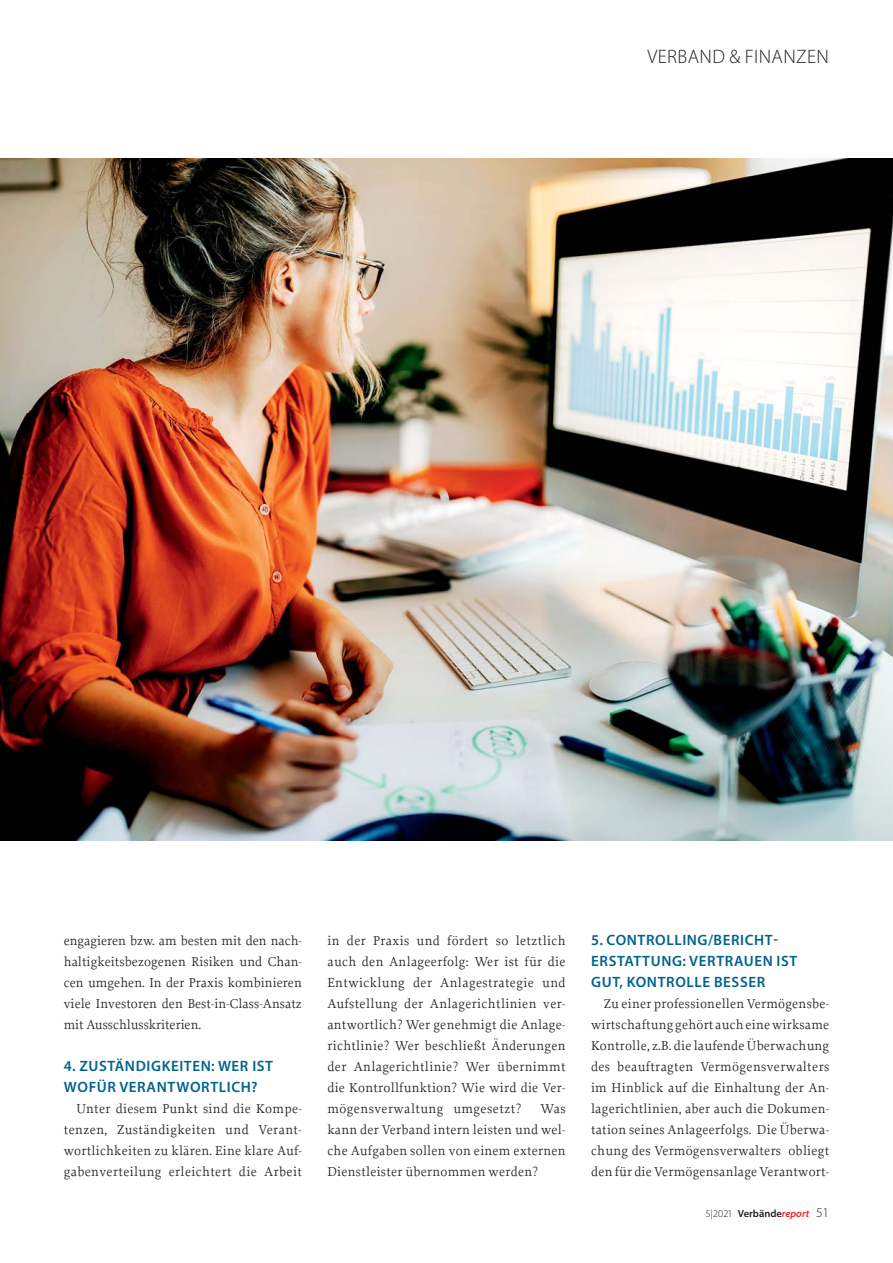
<style>
.page{position:relative;width:893px;height:1263px;background:#fff}
.page>*{position:absolute;margin:0;border:0;box-sizing:border-box;transform-origin:0 0}
.t1{font:300 19.5px "Myriad Pro";letter-spacing:.02em;color:#231f20}
.t2{font:600 15px/21px "Myriad Pro";letter-spacing:.04em;color:#00628e}
.t3{font:13.5px/21px "Proforma";letter-spacing:.02em;color:#231f20;text-align:justify}
.t4{font:600 10.5px "Myriad Pro";color:#231f20}
.s1{font-weight:300}
.s2{font-style:italic;color:#ed1c2b}
.s3{font-weight:300;font-size:13.5px}
</style>
<div class="page">
<img style="left:0;top:159px;width:893px;height:681px">
<h1 class="t1" style="left:647px;top:49px;width:183px">VERBAND &amp; FINANZEN</h1>
<p class="t3" style="left:64px;top:931px;width:240px">engagieren bzw. am besten mit den nach&shy;haltigkeitsbezogenen Risiken und Chan&shy;cen umgehen. In der Praxis kombinieren viele Investoren den Best-in-Class-Ansatz mit Ausschlusskriterien.</p>
<p class="t2" style="left:64px;top:1057px;width:211px">4. ZUSTÄNDIGKEITEN: WER IST<br>WOFÜR VERANTWORTLICH?</p>
<p class="t3" style="left:64px;top:1099px;width:240px;text-indent:13px">Unter diesem Punkt sind die Kompe&shy;tenzen, Zuständigkeiten und Verant&shy;wortlichkeiten zu klären. Eine klare Auf&shy;gabenverteilung erleichtert die Arbeit</p>
<p class="t3" style="left:327px;top:931px;width:240px">in der Praxis und fördert so letztlich auch den Anlageerfolg: Wer ist für die Entwicklung der Anlagestrategie und Aufstellung der Anlagerichtlinien ver&shy;antwortlich? Wer genehmigt die Anlage&shy;richtlinie? Wer beschließt Änderungen der Anlagerichtlinie? Wer übernimmt die Kontrollfunktion? Wie wird die Ver&shy;mögensverwaltung umgesetzt?</p>
<p class="t3" style="left:327px;top:1099px;width:240px;text-indent:213px">Was kann der Verband intern leisten und wel&shy;che Aufgaben sollen von einem externen Dienstleister übernommen werden?</p>
<p class="t2" style="left:591px;top:931px;width:208px">5. CONTROLLING/BERICHT-<br>ERSTATTUNG: VERTRAUEN IST<br>GUT, KONTROLLE BESSER</p>
<p class="t3" style="left:591px;top:994px;width:240px;text-indent:13px">Zu einer professionellen Vermögensbe&shy;wirtschaftung gehört auch eine wirksame Kontrolle, z.B. die laufende Überwachung des beauftragten Vermögensverwalters im Hinblick auf die Einhaltung der An&shy;lagerichtlinien, aber auch die Dokumen&shy;tation seines Anlageerfolgs. Die Überwa&shy;chung des Vermögensverwalters obliegt den für die Vermögensanlage Verantwort-</p>
<p class="t4" style="left:706px;top:1209px;width:125px"><span class="s1">5|2021</span> Verbände<span class="s2">report</span> <span class="s3">51</span></p>
</div>
